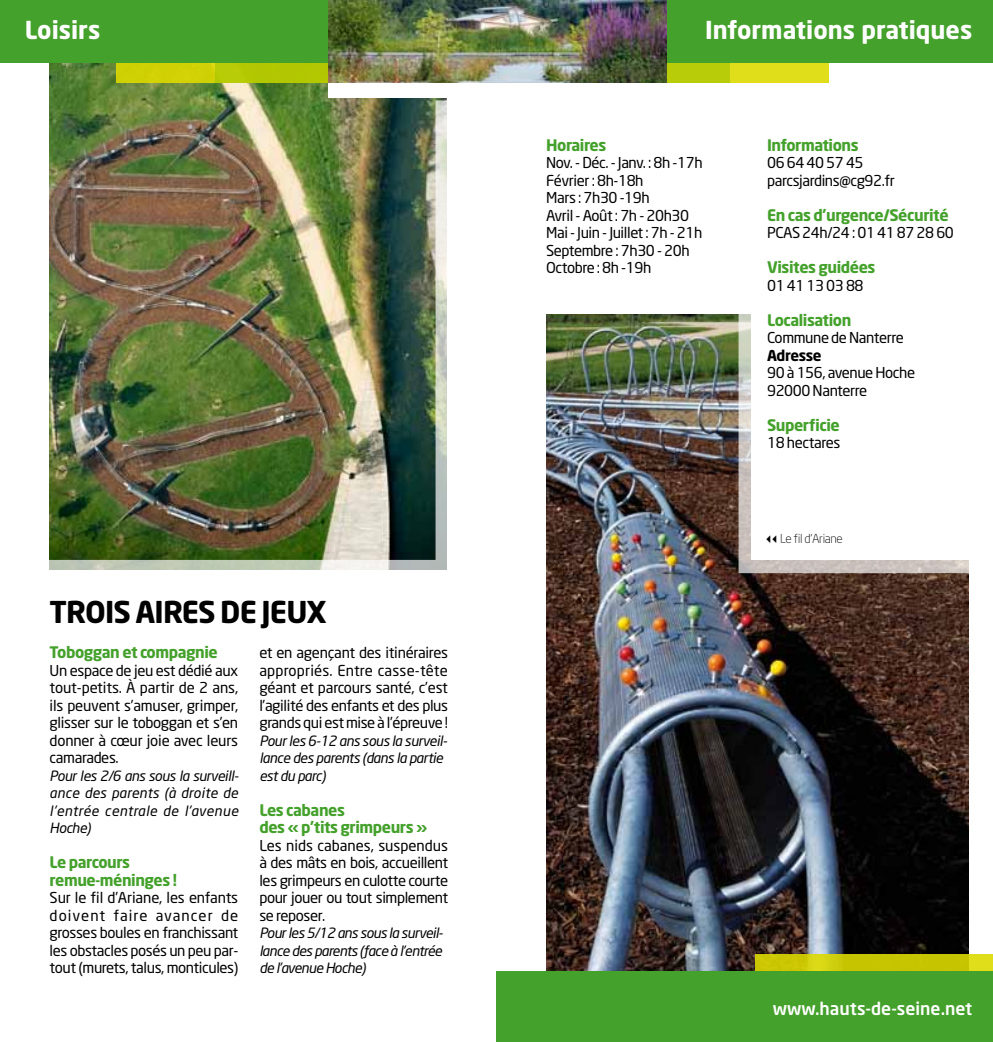
<style>
.page{position:relative;width:993px;height:1042px;background:#fff}
.page>*{position:absolute;margin:0;border:0;box-sizing:border-box;transform-origin:0 0}
.t1{font:700 29.75px "Neo Sans";letter-spacing:-.03em;color:#000}
.t2{font:700 24.5px "Neo Sans";color:#fff}
.t3{font:500 17.5px "Neo Sans";color:#fff}
.t4{font:700 15.75px/17.5px "Neo Sans";letter-spacing:-.03em;color:#44a12b}
.t5{font:14.88px/17.5px "Neo Sans";letter-spacing:-.025em;color:#000;text-align:justify}
.t6{font:700 14.88px "Neo Sans";color:#000}
.t7{font:italic 14px/17.5px "Neo Sans";letter-spacing:-.03em;color:#000;text-align:justify}
.t8{font:300 12.25px "Neo Sans";letter-spacing:-.03em;color:#000}
</style>
<div class="page">
<img style="left:50px;top:62px;width:396px;height:38px">
<div style="left:328px;top:83px;width:249px;height:15px;background:#fff"></div>
<img style="left:546px;top:315px;width:421px;height:656px">
<svg style="left:738px;top:314px;width:231px;height:259px;background:#cac4be"></svg>
<div style="left:751px;top:0;width:241px;height:560px;background:#fff"></div>
<svg style="left:116px;top:62px;width:712px;height:21px;background:#d0d410"></svg>
<div style="left:215px;top:62px;width:513px;height:21px;background:#b3c806"></div>
<div style="left:0;top:0;width:992px;height:62px;background:#44a12b"></div>
<svg style="left:755px;top:954px;width:237px;height:17px;background:#ccc905"></svg>
<div style="left:496px;top:971px;width:496px;height:71px;background:#44a12b"></div>
<img style="left:329px;top:0;width:337px;height:83px">
<img style="left:49px;top:100px;width:398px;height:470px">
<h2 class="t2" style="left:25px;top:14px;width:77px">Loisirs</h2>
<h2 class="t2" style="left:704px;top:14px;width:269px">Informations pratiques</h2>
<h1 class="t1" style="left:50px;top:593px;width:276px">Trois aires de jeux</h1>
<p class="t4" style="left:50px;top:643px;width:169px">Toboggan et compagnie</p>
<p class="t5" style="left:50px;top:661px;width:190px">Un espace de jeu est dédié aux tout-petits. À partir de 2 ans, ils peuvent s’amuser, grimper, glisser sur le toboggan et s’en donner à cœur joie avec leurs camarades.</p>
<p class="t7" style="left:50px;top:766px;width:190px">Pour les 2/6 ans sous la surveill&shy;ance des parents (à droite de l’entrée centrale de l’avenue Hoche)</p>
<p class="t4" style="left:50px;top:853px;width:129px">Le parcours remue-méninges !</p>
<p class="t5" style="left:50px;top:889px;width:190px">Sur le fil d’Ariane, les enfants doivent faire avancer de grosses boules en franchissant les obstacles posés un peu par&shy;tout (murets, talus, monticules)</p>
<p class="t5" style="left:259px;top:644px;width:190px">et en agençant des itinéraires appropriés. Entre casse-tête géant et parcours santé, c’est l’agilité des enfants et des plus grands qui est mise à l’épreuve !</p>
<p class="t7" style="left:259px;top:731px;width:189px;text-align:left">Pour les 6-12 ans sous la surveil&shy;lance des parents (dans la partie est du parc)</p>
<p class="t4" style="left:259px;top:800px;width:169px">Les cabanes<br>des « p’tits grimpeurs »</p>
<p class="t5" style="left:259px;top:836px;width:190px">Les nids cabanes, suspendus à des mâts en bois, accueillent les grimpeurs en culotte courte pour jouer ou tout simplement se reposer.</p>
<p class="t7" style="left:259px;top:924px;width:185px">Pour les 5/12 ans sous la surveil&shy;lance des parents (face à l’entrée de l’avenue Hoche)</p>
<p class="t4" style="left:546px;top:135px;width:62px">Horaires</p>
<p class="t5" style="left:546px;top:154px;width:158px;text-align:left">Nov. - Déc. - Janv. : 8h -17h<br>Février : 8h-18h<br>Mars : 7h30 -19h<br>Avril - Août : 7h - 20h30<br>Mai - Juin - Juillet : 7h - 21h<br>Septembre : 7h30 - 20h<br>Octobre : 8h -19h</p>
<p class="t4" style="left:766px;top:135px;width:93px">Informations</p>
<p class="t5" style="left:766px;top:154px;width:129px">06 64 40 57 45 parcsjardins@cg92.fr</p>
<p class="t4" style="left:766px;top:205px;width:183px">En cas d’urgence/Sécurité</p>
<p class="t5" style="left:766px;top:224px;width:188px">PCAS 24h/24 : 01 41 87 28 60</p>
<p class="t4" style="left:766px;top:258px;width:110px">Visites guidées</p>
<p class="t5" style="left:766px;top:276px;width:98px">01 41 13 03 88</p>
<p class="t4" style="left:766px;top:310px;width:86px">Localisation</p>
<p class="t5" style="left:766px;top:329px;width:138px">Commune de Nanterre</p>
<p class="t6" style="left:766px;top:345px;width:56px">Adresse</p>
<p class="t5" style="left:766px;top:364px;width:150px">90 à 156, avenue Hoche<br>92000 Nanterre</p>
<p class="t4" style="left:766px;top:415px;width:74px">Superficie</p>
<p class="t5" style="left:766px;top:434px;width:75px">18 hectares</p>
<p class="t8" style="left:763px;top:531px;width:81px">✓✓Le fil d’Ariane</p>
<p class="t3" style="left:772px;top:997px;width:201px">www.hauts-de-seine.net</p>
</div>
